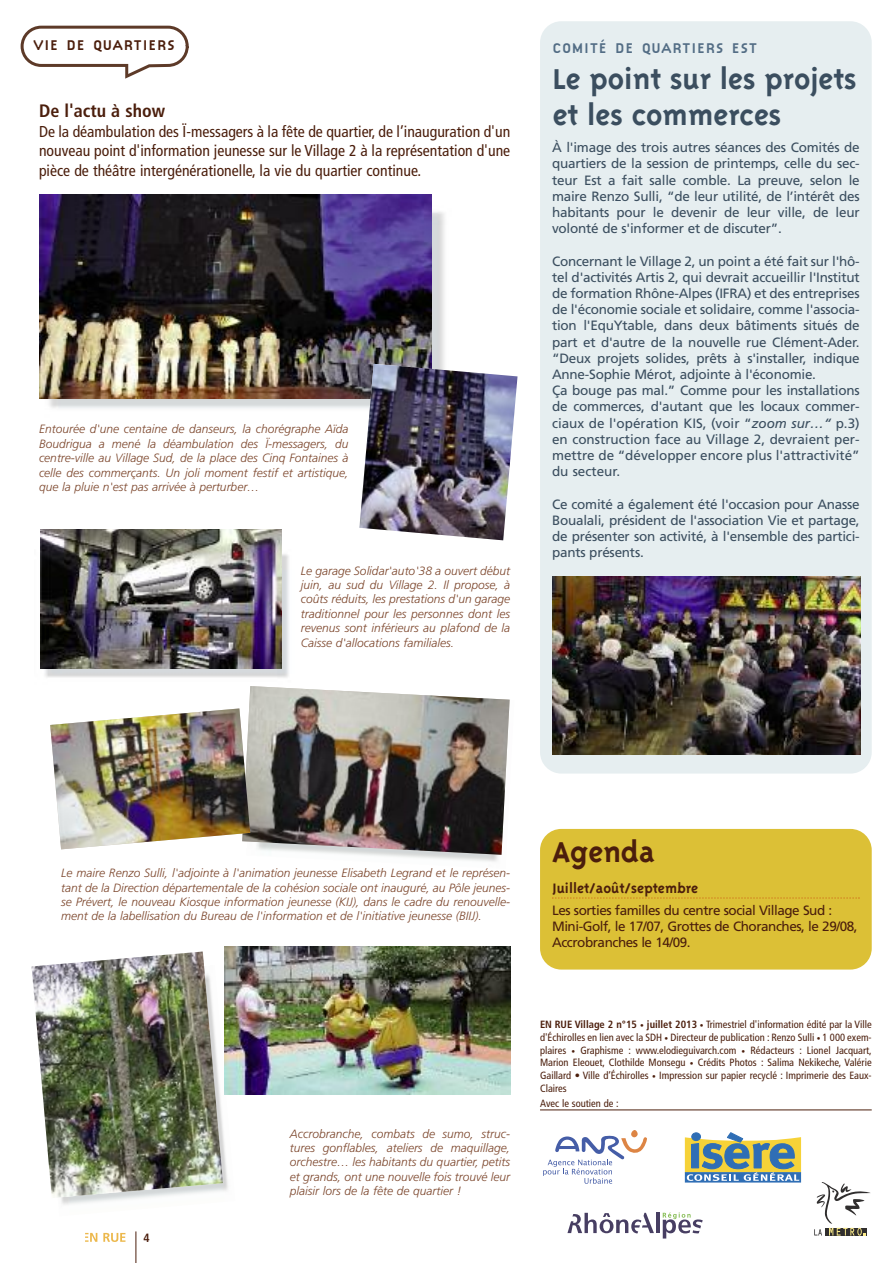
<style>
.page{position:relative;width:893px;height:1263px;background:#fff}
.page>*{position:absolute;margin:0;border:0;box-sizing:border-box;transform-origin:0 0}
.t1{font:700 33px/36px "Triplex";color:#3b4e5f}
.t2{font:700 33px "Triplex";color:#4b1e0c}
.t3{font:700 condensed 18px "Frutiger";color:#4b1e0c}
.t4{font:condensed 15.75px/19.5px "Frutiger";color:#4b1e0c;text-align:justify}
.t5{font:700 15.75px "Triplex";color:#4b1e0c}
.t6{font:700 14.7px "Citizen";letter-spacing:.08em;color:#536d85}
.t7{font:700 14.7px "Citizen";letter-spacing:.08em;color:#4b1e0c}
.t8{font:13.5px/16.2px "Frutiger";letter-spacing:-.015em;color:#3b4e5f;text-align:justify}
.t9{font:13.5px/16.2px "Frutiger";letter-spacing:-.035em;color:#4b1e0c}
.t10{font:italic 300 12px/14.4px "Frutiger";color:#7c462c;text-align:justify}
.t11{font:700 condensed 12px "Frutiger";color:#4b1e0c}
.t12{font:condensed 10.5px/12.6px "Frutiger";color:#4b1e0c;text-align:justify}
.s1{font-style:italic}
.s2{font-weight:700}
.s3{font-weight:700;font-size:7.5px}
</style>
<div class="page">
<img style="left:45px;top:554px;width:244px;height:124px">
<img style="left:61px;top:965px;width:174px;height:240px">
<img style="left:39px;top:212px;width:406px;height:197px">
<img style="left:39px;top:195px;width:393px;height:203px">
<svg style="left:103px;top:1233px;width:22px;height:9px"></svg>
<svg style="left:85px;top:1233px;width:12px;height:9px"></svg>
<hr style="left:136px;top:1231px;width:1px;height:32px;background:#4b1e0c">
<div style="left:631px;top:1130px;width:7px;height:7px;background:#dd8544;border-radius:3px"></div>
<svg style="left:543px;top:1135px;width:104px;height:49px"></svg>
<svg style="left:685px;top:1132px;width:116px;height:50px;background:#9cac97"></svg>
<hr style="left:656px;top:1213px;width:3px;height:20px;background:#473e62">
<svg style="left:663px;top:1212px;width:40px;height:26px"></svg>
<svg style="left:567px;top:1213px;width:87px;height:20px"></svg>
<svg style="left:814px;top:1182px;width:57px;height:53px"></svg>
<hr style="left:540px;top:1109px;width:332px;height:1px;background:#4b1e0c">
<div style="left:21px;top:26px;width:168px;height:41px;border:3px solid #5d3a28;border-radius:19px"></div>
<div style="left:540px;top:21px;width:332px;height:752px;background:#e6eef0;border-radius:21px"></div>
<img style="left:359px;top:364px;width:158px;height:176px">
<div style="left:540px;top:829px;width:332px;height:140px;background:#dcc036;border-radius:21px"></div>
<svg style="left:552px;top:897px;width:308px;height:2px"></svg>
<img style="left:32px;top:951px;width:191px;height:247px">
<img style="left:40px;top:529px;width:242px;height:140px">
<img style="left:249px;top:686px;width:261px;height:169px">
<img style="left:50px;top:708px;width:200px;height:141px">
<img style="left:553px;top:577px;width:308px;height:178px">
<img style="left:225px;top:946px;width:285px;height:148px">
<p class="t7" style="left:33px;top:37px;width:143px">VIE DE QUARTIERS</p>
<h2 class="t3" style="left:39px;top:104px;width:128px">De l'actu à show</h2>
<p class="t4" style="left:39px;top:123px;width:473px">De la déambulation des Ï-messagers à la fête de quartier, de l’inauguration d'un nouveau point d'information jeunesse sur le Village 2 à la représentation d'une pièce de théâtre intergénérationelle, la vie du quartier continue.</p>
<p class="t10" style="left:39px;top:423px;width:311px">Entourée d'une centaine de danseurs, la chorégraphe Aïda Boudrigua a mené la déambulation des Ï-messagers, du centre-ville au Village Sud, de la place des Cinq Fontaines à celle des commerçants. Un joli moment festif et artistique, que la pluie n'est pas arrivée à perturber…</p>
<p class="t10" style="left:301px;top:564px;width:211px">Le garage Solidar'auto'38 a ouvert début juin, au sud du Village 2. Il propose, à coûts réduits, les prestations d'un garage traditionnel pour les personnes dont les revenus sont inférieurs au plafond de la Caisse d'allocations familiales.</p>
<p class="t6" style="left:553px;top:39px;width:206px">COMITÉ DE QUARTIERS EST</p>
<h1 class="t1" style="left:553px;top:60px;width:305px">Le point sur les projets et les commerces</h1>
<p class="t8" style="left:552px;top:140px;width:309px">À l'image des trois autres séances des Comités de quartiers de la session de printemps, celle du sec&shy;teur Est a fait salle comble. La preuve, selon le maire Renzo Sulli, “de leur utilité, de l’intérêt des habitants pour le devenir de leur ville, de leur volonté de s'informer et de discuter”.</p>
<p class="t8" style="left:552px;top:254px;width:309px;text-align:left">Concernant le Village 2, un point a été fait sur l'hô&shy;tel d'activités Artis 2, qui devrait accueillir l'Institut de formation Rhône-Alpes (IFRA) et des entreprises de l'économie sociale et solidaire, comme l'associa&shy;tion l'EquYtable, dans deux bâtiments situés de part et d'autre de la nouvelle rue Clément-Ader. “Deux projets solides, prêts à s'installer, indique Anne-Sophie Mérot, adjointe à l'économie.<br>Ça bouge pas mal.” Comme pour les installations de commerces, d'autant que les locaux commer&shy;ciaux de l'opération KIS, (voir “<span class="s1">zoom sur…“</span> p.3) en construction face au Village 2, devraient per&shy;mettre de “développer encore plus l'attractivité” du secteur.</p>
<p class="t8" style="left:552px;top:497px;width:309px">Ce comité a également été l'occasion pour Anasse Boualali, président de l'association Vie et partage, de présenter son activité, à l'ensemble des partici&shy;pants présents.</p>
<p class="t10" style="left:61px;top:867px;width:450px">Le maire Renzo Sulli, l'adjointe à l'animation jeunesse Elisabeth Legrand et le représen&shy;tant de la Direction départementale de la cohésion sociale ont inauguré, au Pôle jeunes&shy;se Prévert, le nouveau Kiosque information jeunesse (KIJ), dans le cadre du renouvelle&shy;ment de la labellisation du Bureau de l'information et de l'initiative jeunesse (BIIJ).</p>
<p class="t11" style="left:143px;top:1233px;width:8px">4</p>
<p class="t10" style="left:290px;top:1127px;width:222px">Accrobranche, combats de sumo, struc&shy;tures gonflables, ateliers de maquillage, orchestre… les habitants du quartier, petits et grands, ont une nouvelle fois trouvé leur plaisir lors de la fête de quartier !</p>
<h1 class="t2" style="left:552px;top:832px;width:105px">Agenda</h1>
<p class="t5" style="left:552px;top:879px;width:148px">Juillet/août/septembre</p>
<p class="t9" style="left:552px;top:903px;width:307px">Les sorties familles du centre social Village Sud :<br>Mini-Golf, le 17/07, Grottes de Choranches, le 29/08,<br>Accrobranches le 14/09.</p>
<p class="t12" style="left:540px;top:1019px;width:333px"><span class="s2">EN RUE Village 2 n°15</span> <span class="s3">•</span> <span class="s2">juillet 2013</span> <span class="s3">•</span> Trimestriel d'information édité par la Ville d'Échirolles en lien avec la SDH <span class="s3">•</span> Directeur de publication : Renzo Sulli <span class="s3">•</span> 1 000 exem&shy;plaires <span class="s3">•</span> Graphisme : www.elodieguivarch.com <span class="s3">•</span> Rédacteurs : Lionel Jacquart, Marion Eleouet, Clothilde Monsegu <span class="s3">•</span> Crédits Photos : Salima Nekikeche, Valérie Gaillard • Ville d’Échirolles <span class="s3">•</span> Impression sur papier recyclé : Imprimerie des Eaux-Claires</p>
<p class="t12" style="left:540px;top:1097px;width:80px">Avec le soutien de :</p>
</div>
